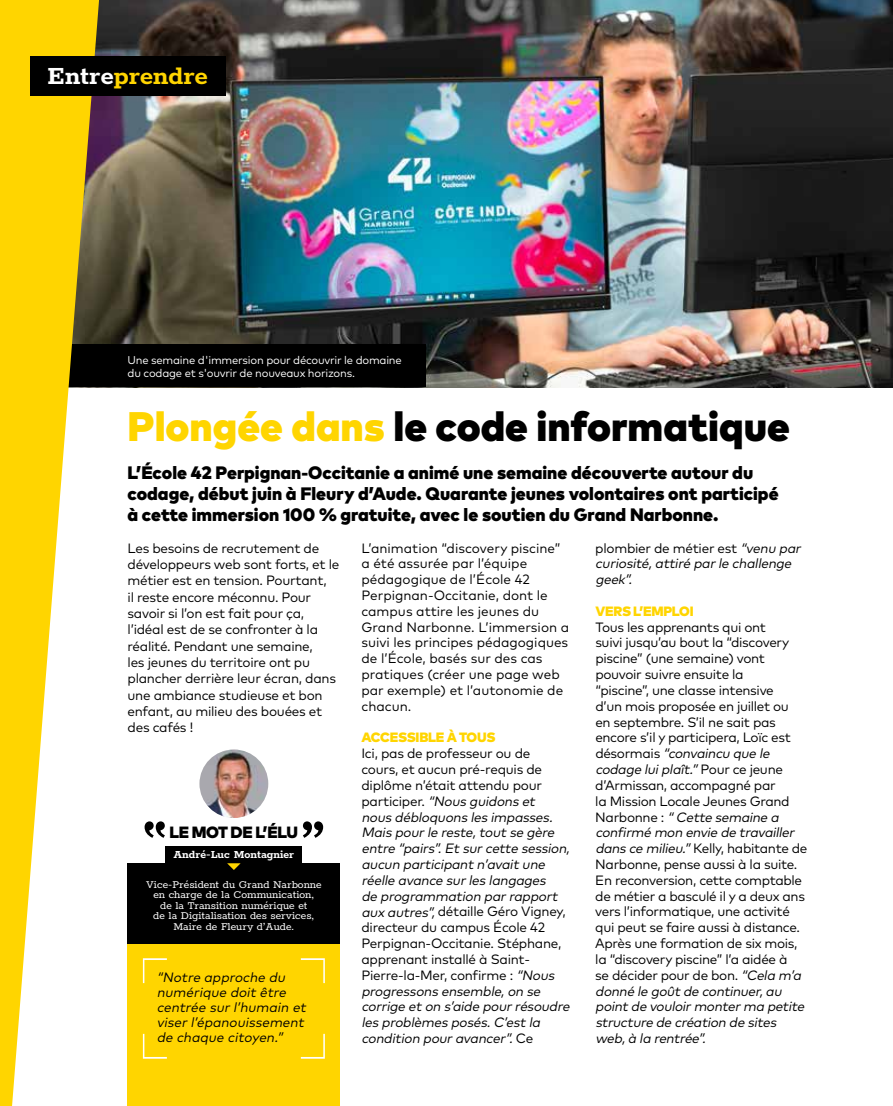
<style>
.page{position:relative;width:893px;height:1106px;background:#fff}
.page>*{position:absolute;margin:0;border:0;box-sizing:border-box;transform-origin:0 0}
.t1{font:900 41.25px "Mark Pro";color:#000}
.t2{font:700 28.5px "Rokkitt";color:#ffd500}
.t3{font:900 18px/21px "Mark Pro";color:#000}
.t4{font:900 16.35px "Mark Pro";letter-spacing:-.02em;color:#000}
.t5{font:13.5px/15.8px "Mark Pro";letter-spacing:-.025em;color:#000}
.t6{font:italic 13.5px/15.8px "Mark Pro";color:#000}
.t7{font:13.5px/15.8px "Mark Pro";color:#000}
.t8{font:900 13.5px "Mark Pro";letter-spacing:-.02em;color:#ffd500}
.t9{font:700 12.45px "Rokkitt";color:#fff}
.t10{font:12px/10.5px "Rokkitt";color:#fff;text-align:center}
.t11{font:11.25px/13.5px "Mark Pro";letter-spacing:-.02em;color:#fff}
.s1{color:#fff}
.s2{color:#ffd500}
.s3{font-style:normal}
.s4{font-style:italic}
</style>
<div class="page">
<img style="left:99px;top:0;width:794px;height:387px">
<div style="left:0;top:344px;width:425px;height:43px;background:#000"></div>
<hr style="left:892px;top:344px;width:1px;height:43px;background:#000">
<svg style="left:0;top:0;width:99px;height:1106px;fill:#ffd500"></svg>
<div style="left:30px;top:56px;width:195px;height:40px;background:#000"></div>
<div style="left:128px;top:944px;width:212px;height:162px;background:#ffd500"></div>
<svg style="left:143px;top:1033px;width:24px;height:25px"></svg>
<svg style="left:301px;top:1033px;width:24px;height:25px"></svg>
<svg style="left:143px;top:958px;width:24px;height:25px"></svg>
<svg style="left:301px;top:958px;width:24px;height:25px"></svg>
<div style="left:128px;top:863px;width:212px;height:81px;background:#000"></div>
<svg style="left:145px;top:821px;width:20px;height:16px"></svg>
<svg style="left:303px;top:821px;width:20px;height:16px"></svg>
<img style="left:199px;top:749px;width:69px;height:69px;border-radius:34px">
<div style="left:166px;top:846px;width:136px;height:21px;background:#000"></div>
<svg style="left:227px;top:863px;width:14px;height:7px"></svg>
<h2 class="t2" style="left:47px;top:55px;width:162px"><span class="s1">Entre</span>prendre</h2>
<p class="t11" style="left:128px;top:352px;width:276px">Une semaine d'immersion pour découvrir le domaine du codage et s'ouvrir de nouveaux horizons.</p>
<h1 class="t1" style="left:128px;top:394px;width:664px"><span class="s2">Plongée dans</span> le code informatique</h1>
<h3 class="t3" style="left:128px;top:460px;width:652px">L’École 42 Perpignan-Occitanie a animé une semaine découverte autour du codage, début juin à Fleury d’Aude. Quarante jeunes volontaires ont participé à cette immersion 100 % gratuite, avec le soutien du Grand Narbonne.</h3>
<p class="t5" style="left:128px;top:538px;width:213px;line-height:16.4px">Les besoins de recrutement de développeurs web sont forts, et le métier est en tension. Pourtant,<br>il reste encore méconnu. Pour savoir si l’on est fait pour ça, l’idéal est de se confronter à la réalité. Pendant une semaine,<br>les jeunes du territoire ont pu plancher derrière leur écran, dans une ambiance studieuse et bon enfant, au milieu des bouées et des cafés !</p>
<p class="t7" style="left:361px;top:539px;width:209px">L’animation “discovery piscine” a été assurée par l’équipe pédagogique de l’École 42<br>Perpignan-Occitanie, dont le campus attire les jeunes du<br>Grand Narbonne. L’immersion a suivi les principes pédagogiques de l’École, basés sur des cas pratiques (créer une page web par exemple) et l’autonomie de chacun.</p>
<p class="t8" style="left:361px;top:727px;width:136px">ACCESSIBLE À TOUS</p>
<p class="t6" style="left:361px;top:744px;width:213px"><span class="s3">Ici, pas de professeur ou de<br>cours, et aucun pré-requis de diplôme n’était attendu pour<br>p a rti c i p e r.</span> “Nousguidonset nousdébloquonslesimpasses.<br>Maispourle reste,toutse gère entre “pairs”.Etsurcette session, aucun participantn’avaitune réelle avance surleslangages<br>de programmation parrapport aux autres”,<span class="s3">détaille Géro Vigney, directeur du campus École 42<br>Perpignan-Occitanie. Stéphane, apprenant installé à Saint-<br>Pierre-la-Mer, confirme :</span> “Nous progressonsensemble,on se corrige eton s’aide pourrésoudre lesproblèmesposés.C’estla condition pouravancer”.<span class="s3">C e</span></p>
<p class="t4" style="left:169px;top:819px;width:130px">LE MOT DE L’ÉLU</p>
<p class="t9" style="left:173px;top:845px;width:122px">André-Luc Montagnier</p>
<p class="t10" style="left:146px;top:878px;width:177px">Vice-Président du Grand Narbonne en charge de la Communication, de la Transition numérique et<br>de la Digitalisation des services,<br>Maire de Fleury d’Aude.</p>
<p class="t6" style="left:157px;top:969px;width:154px;line-height:15px">“Notre approche du numérique doit être centrée surl’humain et viserl’épanouissement de chaque citoyen.”</p>
<p class="t6" style="left:595px;top:539px;width:210px"><span class="s3">plombier de métier est</span> “venu par curiosité,attiré parle challenge geek”.</p>
<p class="t8" style="left:595px;top:600px;width:100px">VERS L’EMPLOI</p>
<p class="t5" style="left:595px;top:618px;width:214px">Tous les apprenants qui ont<br>suivi jusqu’au bout la “discovery piscine” (une semaine) vont pouvoir suivre ensuite la<br>“piscine”, une classe intensive<br>d’un mois proposée en juillet ou en septembre. S’il ne sait pas encore s’il y participera, Loïc est<br>d é s o r m a i s <span class="s4">“convaincu que le codage luiplaît.”</span>P o u r ce j e u n e d’Armissan, accompagné par<br>la Mission Locale Jeunes Grand<br>N a r b o n n e : <span class="s4">“Cette semaine a confirmé mon envie de travailler dansce milieu.”</span>Kelly, habitante de<br>Narbonne, pense aussi à la suite.<br>En reconversion, cette comptable de métier a basculé il y a deux ans vers l’informatique, une activité qui peut se faire aussi à distance.<br>Après une formation de six mois, la “discovery piscine” l’a aidée à<br>se décider pour de bon. <span class="s4">“Cela m’a donné le goûtde continuer,au pointde vouloirmonterma petite structure de création de sites web,à la rentrée”.</span></p>
</div>
